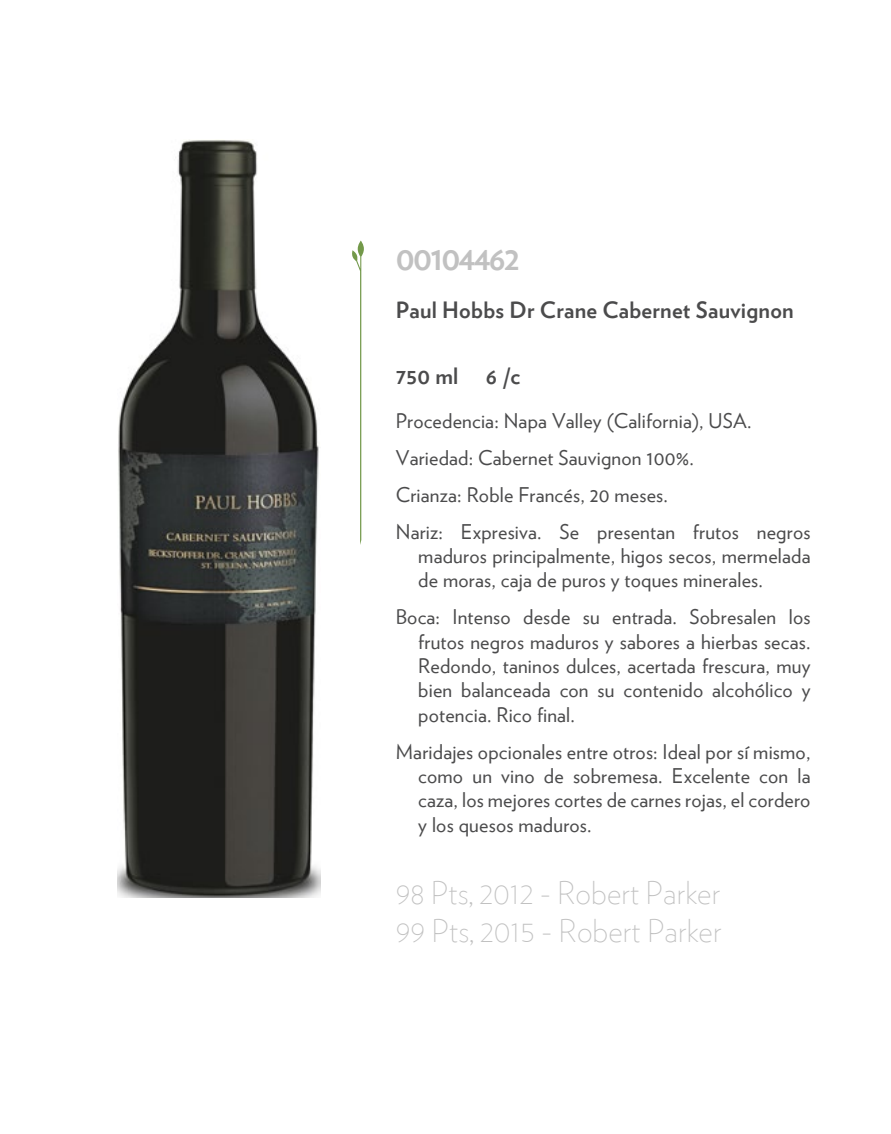
<style>
.page{position:relative;width:891px;height:1134px;background:#fff}
.page>*{position:absolute;margin:0;border:0;box-sizing:border-box;transform-origin:0 0}
.t1{font:700 33.75px "Verlag";letter-spacing:-.05em;color:#c1c1c1}
.t2{font:200 31.5px/37.8px "Verlag";color:#c1c1c1}
.t3{font:700 22.5px "Verlag";letter-spacing:.01em;color:#4b4b4c}
.t4{font:20.25px/24.3px "Verlag";letter-spacing:.01em;color:#4b4b4c}
</style>
<div class="page">
<svg style="left:352px;top:241px;width:12px;height:304px"></svg>
<img style="left:117px;top:140px;width:203px;height:758px">
<h1 class="t1" style="left:396px;top:232px;width:126px">00104462</h1>
<p class="t3" style="left:396px;top:292px;width:399px">Paul Hobbs Dr Crane Cabernet Sauvignon</p>
<p class="t3" style="left:396px;top:358px;width:64px">750 ml</p>
<p class="t3" style="left:486px;top:358px;width:36px">6 /c</p>
<p class="t4" style="left:396px;top:401px;width:416px;line-height:37.1px">Procedencia: Napa Valley (California), USA.<br>Variedad: Cabernet Sauvignon 100%.<br>Crianza: Roble Francés, 20 meses.<br>Nariz: Expresiva. Se presentan frutos negros</p>
<p class="t4" style="left:418px;top:543px;width:394px">maduros principalmente, higos secos, mermelada de moras, caja de puros y toques minerales.</p>
<p class="t4" style="left:418px;top:604px;width:394px;text-align:justify;text-indent:-22px">Boca: Intenso desde su entrada. Sobresalen los frutos negros maduros y sabores a hierbas secas.<br>Redondo, taninos dulces, acertada frescura, muy bien balanceada con su contenido alcohólico y potencia. Rico final.</p>
<p class="t4" style="left:418px;top:738px;width:394px;text-align:justify;text-indent:-22px">Maridajes opcionales entre otros: Ideal por sí mismo, como un vino de sobremesa. Excelente con la caza, los mejores cortes de carnes rojas, el cordero y los quesos maduros.</p>
<h2 class="t2" style="left:396px;top:872px;width:327px">98 Pts, 2012 - Robert Parker<br>99 Pts, 2015 - Robert Parker</h2>
</div>
